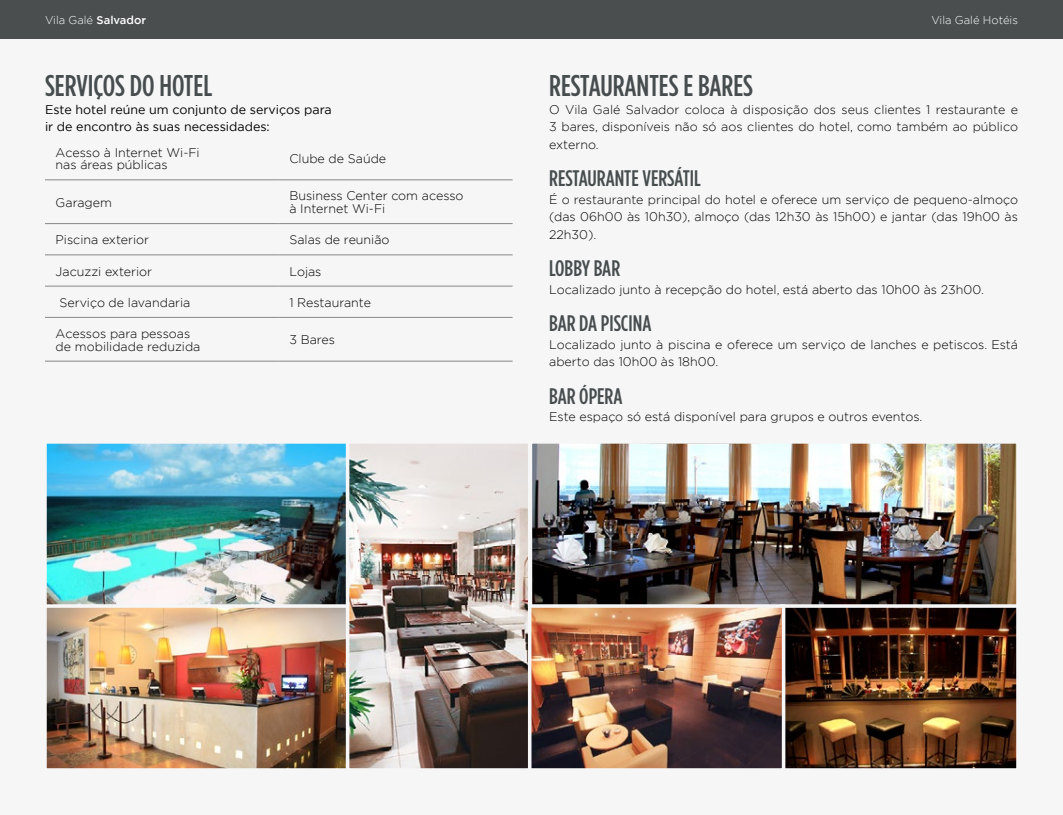
<style>
.page{position:relative;width:1063px;height:815px;background:#f6f6f6}
.page>*{position:absolute;margin:0;border:0;box-sizing:border-box;transform-origin:0 0}
.t1{font:500 30px "Gotham Condensed";color:#474c4e}
.t2{font:500 22.5px "Gotham Condensed";color:#474c4e}
.t3{font:300 12.5px/17.5px "Gotham";color:#000}
.t4{font:12.5px/17.5px "Gotham";color:#000}
.t5{font:300 11.25px "Gotham";color:#fff}
.s1{font-weight:500}
</style>
<div class="page">
<div style="left:0;top:0;width:1063px;height:38px;background:#4a4e4f"></div>
<img style="left:48px;top:445px;width:298px;height:159px">
<div style="left:43px;top:440px;width:488px;height:187px;border:4px solid #f6f6f6"></div>
<img style="left:48px;top:609px;width:298px;height:158px">
<div style="left:43px;top:604px;width:311px;height:168px;border:4px solid #f6f6f6"></div>
<img style="left:534px;top:445px;width:481px;height:159px">
<div style="left:529px;top:440px;width:491px;height:186px;border:4px solid #f6f6f6"></div>
<img style="left:785px;top:609px;width:230px;height:158px">
<div style="left:780px;top:604px;width:240px;height:168px;border:4px solid #f6f6f6"></div>
<hr style="left:45px;top:317px;width:234px;height:1px;background:#878787">
<hr style="left:279px;top:317px;width:234px;height:1px;background:#878787">
<hr style="left:45px;top:286px;width:234px;height:1px;background:#878787">
<hr style="left:279px;top:286px;width:234px;height:1px;background:#878787">
<hr style="left:45px;top:255px;width:234px;height:1px;background:#878787">
<hr style="left:279px;top:255px;width:234px;height:1px;background:#878787">
<hr style="left:45px;top:223px;width:234px;height:1px;background:#878787">
<hr style="left:279px;top:223px;width:234px;height:1px;background:#878787">
<hr style="left:45px;top:180px;width:234px;height:1px;background:#878787">
<hr style="left:279px;top:180px;width:234px;height:1px;background:#878787">
<hr style="left:45px;top:361px;width:234px;height:1px;background:#878787">
<hr style="left:279px;top:361px;width:234px;height:1px;background:#878787">
<img style="left:531px;top:609px;width:249px;height:158px">
<div style="left:511px;top:604px;width:274px;height:168px;border:4px solid #f6f6f6"></div>
<img style="left:351px;top:445px;width:175px;height:322px">
<div style="left:346px;top:440px;width:185px;height:332px;border:4px solid #f6f6f6"></div>
<p class="t5" style="left:45px;top:13px;width:103px">Vila Galé <span class="s1">Salvador</span></p>
<p class="t5" style="left:931px;top:13px;width:88px">Vila Galé Hotéis</p>
<h1 class="t1" style="left:45px;top:68px;width:169px">SERVIÇOS DO HOTEL</h1>
<p class="t4" style="left:45px;top:100px;width:288px">Este hotel reúne um conjunto de serviços para ir de encontro às suas necessidades:</p>
<p class="t3" style="left:56px;top:146px;width:146px;line-height:12.5px">Acesso à Internet Wi-Fi nas áreas públicas</p>
<p class="t3" style="left:289px;top:149px;width:98px">Clube de Saúde</p>
<p class="t3" style="left:56px;top:193px;width:58px">Garagem</p>
<p class="t3" style="left:289px;top:189px;width:176px;line-height:12.5px">Business Center com acesso à Internet Wi-Fi</p>
<p class="t3" style="left:56px;top:231px;width:95px">Piscina exterior</p>
<p class="t3" style="left:289px;top:231px;width:102px">Salas de reunião</p>
<p class="t3" style="left:56px;top:262px;width:98px">Jacuzzi exterior</p>
<p class="t3" style="left:289px;top:262px;width:34px">Lojas</p>
<p class="t3" style="left:59px;top:293px;width:133px">Serviço de lavandaria</p>
<p class="t3" style="left:289px;top:293px;width:83px">1 Restaurante</p>
<p class="t3" style="left:56px;top:327px;width:146px;line-height:12.5px">Acessos para pessoas de mobilidade reduzida</p>
<p class="t3" style="left:289px;top:331px;width:47px">3 Bares</p>
<h1 class="t1" style="left:549px;top:68px;width:205px">RESTAURANTES E BARES</h1>
<p class="t3" style="left:549px;top:100px;width:470px;text-align:justify">O Vila Galé Salvador coloca à disposição dos seus clientes 1 restaurante e 3 bares, disponíveis não só aos clientes do hotel, como também ao público externo.</p>
<h2 class="t2" style="left:549px;top:165px;width:153px">RESTAURANTE VERSÁTIL</h2>
<p class="t3" style="left:549px;top:190px;width:470px;text-align:justify">É o restaurante principal do hotel e oferece um serviço de pequeno-almoço (das 06h00 às 10h30), almoço (das 12h30 às 15h00) e jantar (das 19h00 às 22h30).</p>
<h2 class="t2" style="left:549px;top:255px;width:72px">LOBBY BAR</h2>
<p class="t3" style="left:549px;top:280px;width:436px">Localizado junto à recepção do hotel, está aberto das 10h00 às 23h00.</p>
<h2 class="t2" style="left:549px;top:310px;width:104px">BAR DA PISCINA</h2>
<p class="t3" style="left:549px;top:335px;width:470px">Localizado junto à piscina e oferece um serviço de lanches e petiscos. Está aberto das 10h00 às 18h00.</p>
<h2 class="t2" style="left:549px;top:383px;width:75px">BAR ÓPERA</h2>
<p class="t3" style="left:549px;top:408px;width:375px">Este espaço só está disponível para grupos e outros eventos.</p>
</div>
